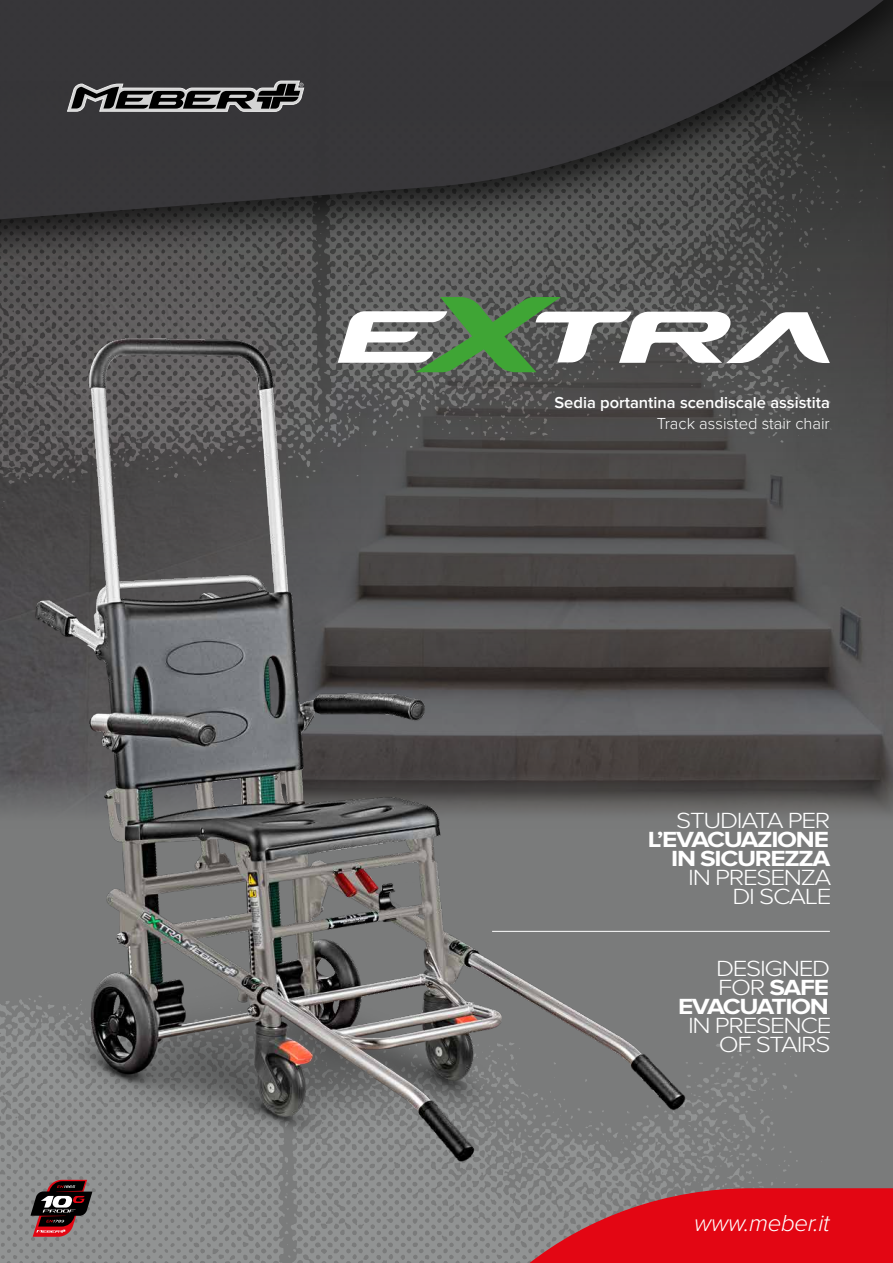
<style>
.page{position:relative;width:893px;height:1263px;background:#7a7b7b}
.page>*{position:absolute;margin:0;border:0;box-sizing:border-box;transform-origin:0 0}
.t1{font:italic 300 24px "Proxima Nova";letter-spacing:-.01em;color:#fff}
.t2{font:700 22.65px/18.9px "Proxima Nova";letter-spacing:-.05em;color:#fff;text-align:right;scale:1.15 1}
.t3{font:300 22.65px/18.9px "Proxima Nova";letter-spacing:-.05em;color:#fff;text-align:right;scale:1.15 1}
.t4{font:600 16.5px "Proxima Nova";color:#fff}
.t5{font:300 16.5px "Proxima Nova";color:#fff}
.s1{font-weight:300}
</style>
<div class="page">
<img style="left:700px;top:1036px;width:98px;height:152px">
<img style="left:0;top:272px;width:893px;height:542px">
<div style="left:0;top:0;width:893px;height:272px;background:#000;opacity:.75"></div>
<svg style="left:0;top:0;width:893px;height:225px;fill:#373639"></svg>
<div style="left:700px;top:1188px;width:193px;height:75px;background:#e30613"></div>
<svg style="left:67px;top:81px;width:237px;height:30px"></svg>
<hr style="left:492px;top:931px;width:338px;height:1px;background:#fff">
<svg style="left:700px;top:297px;width:130px;height:75px"></svg>
<img style="left:0;top:287px;width:700px;height:976px">
<p class="t4" style="left:554px;top:393px;width:277px">Sedia portantina scendiscale assistita</p>
<p class="t5" style="left:657px;top:411px;width:174px">Track assisted stair chair</p>
<p class="t3" style="left:676px;top:810px;width:136px">STUDIATA PER</p>
<p class="t2" style="left:648px;top:830px;width:160px">L’EVACUAZIONE<br>IN SICUREZZA</p>
<p class="t3" style="left:688px;top:867px;width:126px">IN PRESENZA<br>DI SCALE</p>
<p class="t2" style="left:678px;top:960px;width:134px"><span class="s1">DESIGNED<br>FOR</span> SAFE<br>EVACUATION</p>
<p class="t3" style="left:688px;top:1015px;width:126px">IN PRESENCE<br>OF STAIRS</p>
<p class="t1" style="left:694px;top:1209px;width:137px">www.meber.it</p>
</div>
